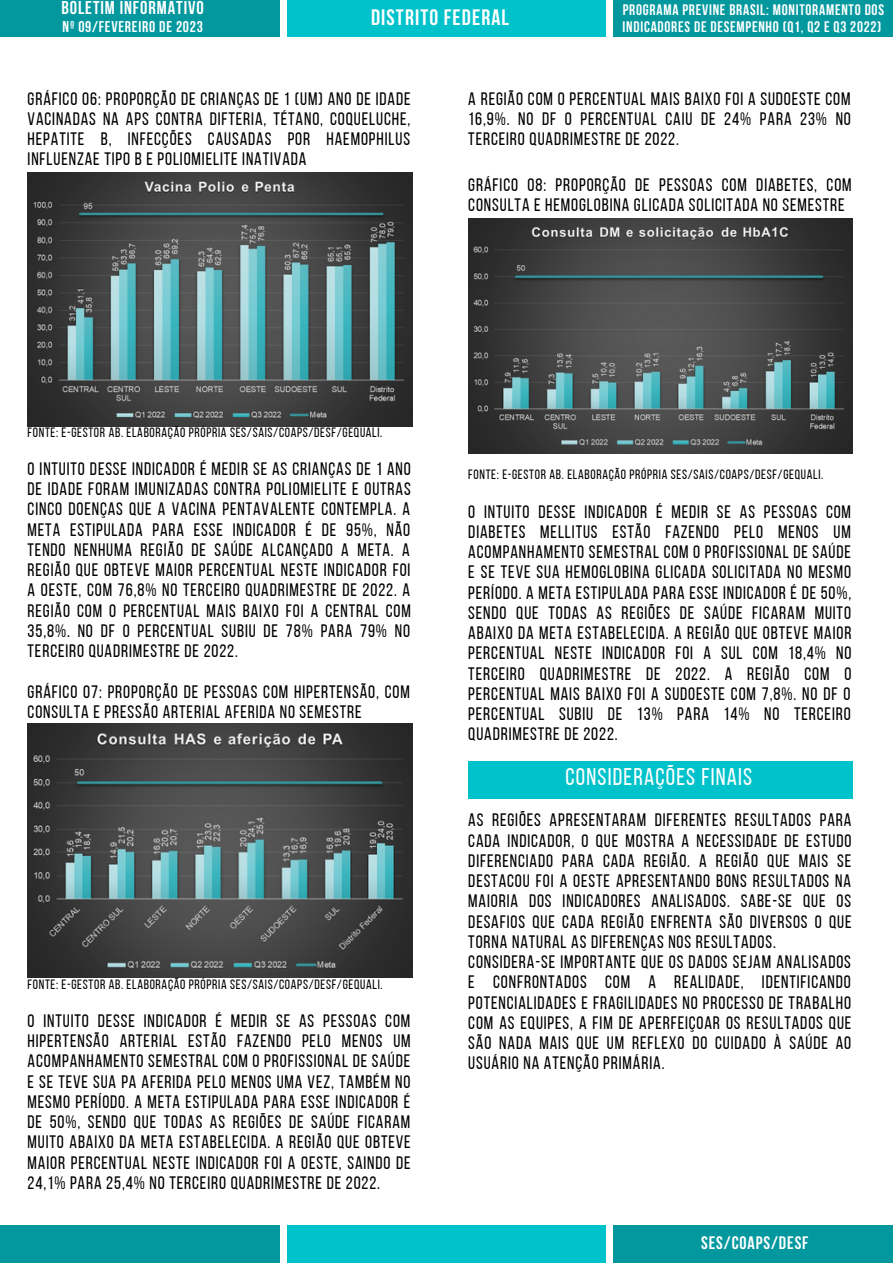
<style>
.page{position:relative;width:893px;height:1264px;background:#fff}
.page>*{position:absolute;margin:0;border:0;box-sizing:border-box;transform-origin:0 0}
.t1{font:24.15px "Bebas Neue";letter-spacing:.05em;color:#fff}
.t2{font:700 22.2px "Bebas Neue";letter-spacing:.05em;color:#fff}
.t3{font:700 18.45px "Bebas Neue";letter-spacing:.05em;color:#fff}
.t4{font:18px/20.2px "Bebas Neue";letter-spacing:.05em;color:#000;text-align:justify}
.t5{font:700 18px "Bebas Neue";letter-spacing:.05em;color:#fff}
.t6{font:700 15.45px "Bebas Neue";letter-spacing:.05em;color:#fff}
.t7{font:700 15.15px/17px "Bebas Neue";letter-spacing:.05em;color:#fff}
.t8{font:13.5px "Bebas Neue";letter-spacing:.05em;color:#000}
</style>
<div class="page">
<div style="left:0;top:0;width:279px;height:37px;background:#03989e"></div>
<div style="left:287px;top:0;width:318px;height:37px;background:#00c2cb"></div>
<div style="left:613px;top:0;width:279px;height:37px;background:#03989e"></div>
<div style="left:0;top:1224px;width:279px;height:38px;background:#03989e"></div>
<div style="left:287px;top:1224px;width:318px;height:38px;background:#00c2cb"></div>
<div style="left:613px;top:1224px;width:279px;height:38px;background:#03989e"></div>
<div style="left:468px;top:761px;width:384px;height:37px;background:#00c2cb"></div>
<img style="left:28px;top:172px;width:384px;height:254px">
<img style="left:28px;top:724px;width:384px;height:253px">
<img style="left:468px;top:219px;width:384px;height:235px">
<p class="t3" style="left:61px;top:0;width:144px">BOLETIM INFORMATIVO</p>
<p class="t6" style="left:63px;top:21px;width:142px">Nº 09/FEVEREIRO DE 2023</p>
<p class="t2" style="left:371px;top:8px;width:139px">DISTRITO FEDERAL</p>
<p class="t7" style="left:622px;top:3px;width:263px">PROGRAMA PREVINE BRASIL: MONITORAMENTO DOS<br>INDICADORES DE DESEMPENHO (Q1, Q2 E Q3 2022)</p>
<p class="t4" style="left:28px;top:90px;width:384px">GRÁFICO 06: PROPORÇÃO DE CRIANÇAS DE 1 (UM) ANO DE IDADE VACINADAS NA APS CONTRA DIFTERIA, TÉTANO, COQUELUCHE, HEPATITE B, INFECÇÕES CAUSADAS POR HAEMOPHILUS INFLUENZAE TIPO B E POLIOMIELITE INATIVADA</p>
<p class="t4" style="left:468px;top:90px;width:384px">A REGIÃO COM O PERCENTUAL MAIS BAIXO FOI A SUDOESTE COM 16,9%. NO DF O PERCENTUAL CAIU DE 24% PARA 23% NO TERCEIRO QUADRIMESTRE DE 2022.</p>
<p class="t4" style="left:468px;top:176px;width:385px">GRÁFICO 08: PROPORÇÃO DE PESSOAS COM DIABETES, COM<br>CONSULTA E HEMOGLOBINA GLICADA SOLICITADA NO SEMESTRE</p>
<p class="t8" style="left:28px;top:426px;width:356px">FONTE: E-GESTOR AB. ELABORAÇÃO PRÓPRIA SES/SAIS/COAPS/DESF/GEQUALI.</p>
<p class="t4" style="left:28px;top:460px;width:385px">O INTUITO DESSE INDICADOR É MEDIR SE AS CRIANÇAS DE 1 ANO DE IDADE FORAM IMUNIZADAS CONTRA POLIOMIELITE E OUTRAS CINCO DOENÇAS QUE A VACINA PENTAVALENTE CONTEMPLA. A META ESTIPULADA PARA ESSE INDICADOR É DE 95%, NÃO TENDO NENHUMA REGIÃO DE SAÚDE ALCANÇADO A META. A REGIÃO QUE OBTEVE MAIOR PERCENTUAL NESTE INDICADOR FOI A OESTE, COM 76,8% NO TERCEIRO QUADRIMESTRE DE 2022. A REGIÃO COM O PERCENTUAL MAIS BAIXO FOI A CENTRAL COM 35,8%. NO DF O PERCENTUAL SUBIU DE 78% PARA 79% NO TERCEIRO QUADRIMESTRE DE 2022.</p>
<p class="t4" style="left:28px;top:683px;width:384px">GRÁFICO 07: PROPORÇÃO DE PESSOAS COM HIPERTENSÃO, COM<br>CONSULTA E PRESSÃO ARTERIAL AFERIDA NO SEMESTRE</p>
<p class="t8" style="left:28px;top:978px;width:356px">FONTE: E-GESTOR AB. ELABORAÇÃO PRÓPRIA SES/SAIS/COAPS/DESF/GEQUALI.</p>
<p class="t4" style="left:28px;top:1012px;width:384px">O INTUITO DESSE INDICADOR É MEDIR SE AS PESSOAS COM HIPERTENSÃO ARTERIAL ESTÃO FAZENDO PELO MENOS UM ACOMPANHAMENTO SEMESTRAL COM O PROFISSIONAL DE SAÚDE E SE TEVE SUA PA AFERIDA PELO MENOS UMA VEZ, TAMBÉM NO MESMO PERÍODO. A META ESTIPULADA PARA ESSE INDICADOR É DE 50%, SENDO QUE TODAS AS REGIÕES DE SAÚDE FICARAM MUITO ABAIXO DA META ESTABELECIDA. A REGIÃO QUE OBTEVE MAIOR PERCENTUAL NESTE INDICADOR FOI A OESTE, SAINDO DE 24,1% PARA 25,4% NO TERCEIRO QUADRIMESTRE DE 2022.</p>
<p class="t8" style="left:468px;top:469px;width:356px">FONTE: E-GESTOR AB. ELABORAÇÃO PRÓPRIA SES/SAIS/COAPS/DESF/GEQUALI.</p>
<p class="t4" style="left:468px;top:503px;width:384px">O INTUITO DESSE INDICADOR É MEDIR SE AS PESSOAS COM DIABETES MELLITUS ESTÃO FAZENDO PELO MENOS UM ACOMPANHAMENTO SEMESTRAL COM O PROFISSIONAL DE SAÚDE E SE TEVE SUA HEMOGLOBINA GLICADA SOLICITADA NO MESMO PERÍODO. A META ESTIPULADA PARA ESSE INDICADOR É DE 50%, SENDO QUE TODAS AS REGIÕES DE SAÚDE FICARAM MUITO ABAIXO DA META ESTABELECIDA. A REGIÃO QUE OBTEVE MAIOR PERCENTUAL NESTE INDICADOR FOI A SUL COM 18,4% NO TERCEIRO QUADRIMESTRE DE 2022. A REGIÃO COM O PERCENTUAL MAIS BAIXO FOI A SUDOESTE COM 7,8%. NO DF O PERCENTUAL SUBIU DE 13% PARA 14% NO TERCEIRO QUADRIMESTRE DE 2022.</p>
<h1 class="t1" style="left:565px;top:766px;width:188px">CONSIDERAÇÕES FINAIS</h1>
<p class="t4" style="left:468px;top:811px;width:385px;text-align:left">AS REGIÕES APRESENTARAM DIFERENTES RESULTADOS PARA CADA INDICADOR, O QUE MOSTRA A NECESSIDADE DE ESTUDO DIFERENCIADO PARA CADA REGIÃO. A REGIÃO QUE MAIS SE DESTACOU FOI A OESTE APRESENTANDO BONS RESULTADOS NA MAIORIA DOS INDICADORES ANALISADOS. SABE-SE QUE OS DESAFIOS QUE CADA REGIÃO ENFRENTA SÃO DIVERSOS O QUE TORNA NATURAL AS DIFERENÇAS NOS RESULTADOS.<br>CONSIDERA-SE IMPORTANTE QUE OS DADOS SEJAM ANALISADOS E CONFRONTADOS COM A REALIDADE, IDENTIFICANDO POTENCIALIDADES E FRAGILIDADES NO PROCESSO DE TRABALHO COM AS EQUIPES, A FIM DE APERFEIÇOAR OS RESULTADOS QUE SÃO NADA MAIS QUE UM REFLEXO DO CUIDADO À SAÚDE AO USUÁRIO NA ATENÇÃO PRIMÁRIA.</p>
<p class="t5" style="left:701px;top:1235px;width:109px">SES/COAPS/DESF</p>
</div>
